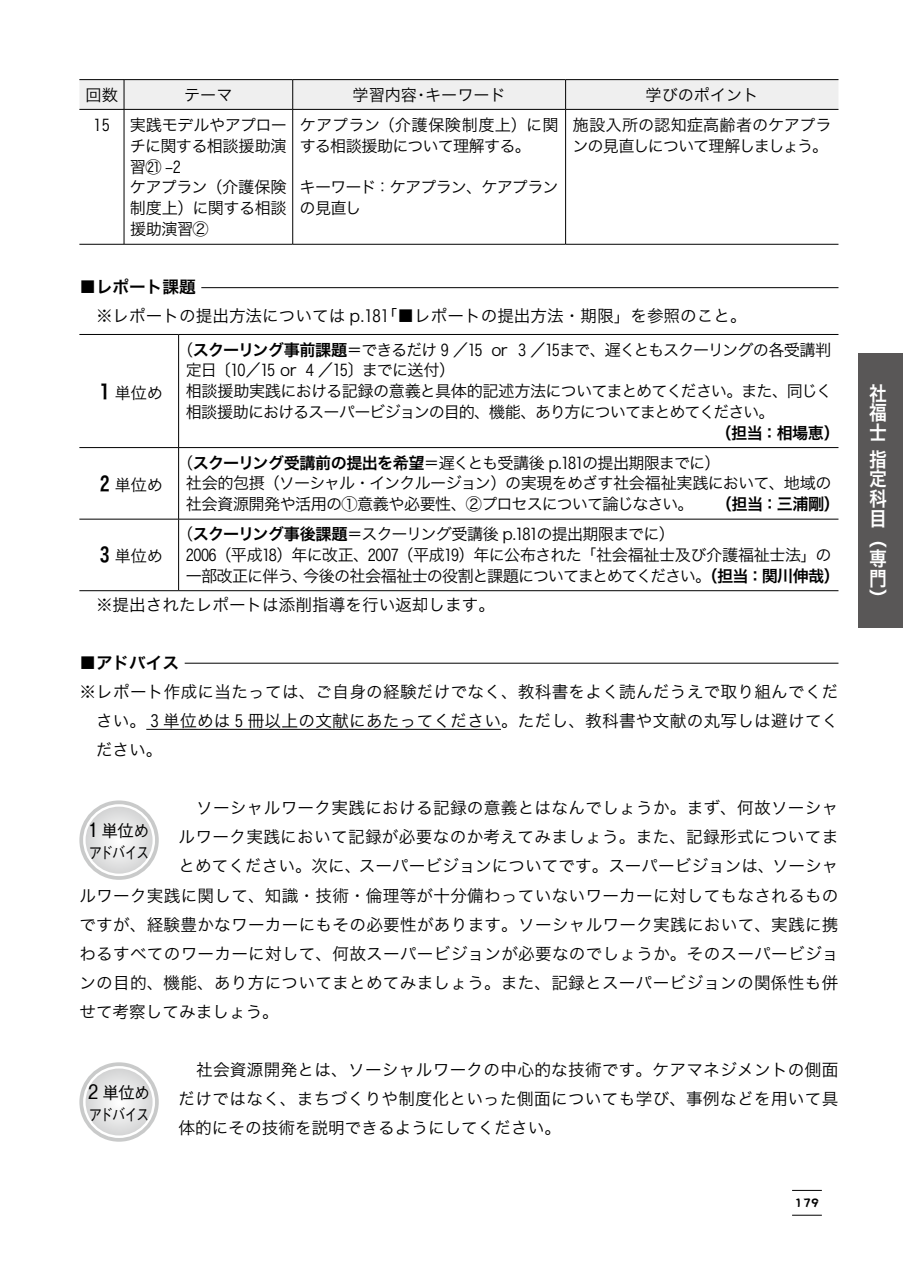
<style>
.page{position:relative;width:903px;height:1275px;background:#fff}
.page>*{position:absolute;margin:0;border:0;box-sizing:border-box;transform-origin:0 0}
.t1{font:19.78px/19.8px "Hira Kaku Pro W6";color:#fff;text-align:justify;scale:.9 1}
.t2{font:16.62px/29.1px "Hira Kaku Pro W3";letter-spacing:.015em;color:#000;text-align:justify}
.t3{font:500 16.62px/22.1px "Gothic BBB Pro";letter-spacing:-.075em;color:#000}
.t4{font:16.62px "Hira Kaku Pro W6";color:#000}
.t5{font:16.1px/20.8px "Hira Kaku Pro W3";letter-spacing:-.045em;color:#000}
.t6{font:16.1px/20.8px "Hira Kaku Pro W3";letter-spacing:-.025em;color:#000}
.t7{font:16.1px/20.8px "Hira Kaku Pro W3";letter-spacing:-.02em;color:#000}
.t8{font:16.1px "Hira Kaku Pro W3";color:#000}
.t9{font:16.1px "Hira Kaku Pro W6";letter-spacing:-.035em;color:#000}
.t10{font:12.42px "DFPOP2 Std W9";color:#000}
.s1{font-family:"Hira Kaku Pro W6";font-size:19.78px}
.s2{font-family:"Hira Kaku Pro W6"}
.s3{font-size:19.78px}
</style>
<div class="page">
<hr style="left:792px;top:1190px;width:30px;height:1px;background:#000">
<hr style="left:792px;top:1215px;width:30px;height:1px;background:#000">
<div style="left:858px;top:353px;width:45px;height:275px;background:#595757"></div>
<hr style="left:146px;top:729px;width:355px;height:1px;background:#000">
<hr style="left:79px;top:79px;width:45px;height:1px;background:#000">
<hr style="left:124px;top:79px;width:169px;height:1px;background:#000">
<hr style="left:293px;top:79px;width:273px;height:1px;background:#000">
<hr style="left:566px;top:79px;width:272px;height:1px;background:#000">
<svg style="left:79px;top:80px;width:759px;height:29px"></svg>
<hr style="left:79px;top:109px;width:45px;height:1px;background:#000">
<hr style="left:124px;top:109px;width:169px;height:1px;background:#000">
<hr style="left:124px;top:110px;width:1px;height:134px;background:#000">
<hr style="left:293px;top:109px;width:273px;height:1px;background:#000">
<hr style="left:292px;top:110px;width:1px;height:134px;background:#000">
<hr style="left:566px;top:109px;width:272px;height:1px;background:#000">
<hr style="left:565px;top:110px;width:1px;height:134px;background:#000">
<hr style="left:79px;top:244px;width:45px;height:1px;background:#000">
<hr style="left:124px;top:244px;width:169px;height:1px;background:#000">
<hr style="left:293px;top:244px;width:273px;height:1px;background:#000">
<hr style="left:566px;top:244px;width:272px;height:1px;background:#000">
<hr style="left:201px;top:287px;width:637px;height:1px;background:#000">
<hr style="left:79px;top:334px;width:100px;height:1px;background:#000">
<hr style="left:179px;top:334px;width:659px;height:1px;background:#000">
<hr style="left:178px;top:335px;width:1px;height:112px;background:#000">
<hr style="left:79px;top:447px;width:100px;height:1px;background:#000">
<hr style="left:179px;top:447px;width:659px;height:1px;background:#000">
<hr style="left:178px;top:448px;width:1px;height:71px;background:#000">
<hr style="left:79px;top:519px;width:100px;height:1px;background:#000">
<hr style="left:179px;top:519px;width:659px;height:1px;background:#000">
<hr style="left:178px;top:519px;width:1px;height:71px;background:#000">
<hr style="left:79px;top:590px;width:100px;height:1px;background:#000">
<hr style="left:179px;top:590px;width:659px;height:1px;background:#000">
<hr style="left:185px;top:663px;width:653px;height:1px;background:#000">
<svg style="left:79px;top:800px;width:80px;height:80px"></svg>
<svg style="left:83px;top:804px;width:72px;height:72px"></svg>
<svg style="left:86px;top:807px;width:67px;height:67px"></svg>
<svg style="left:79px;top:1062px;width:80px;height:80px"></svg>
<svg style="left:83px;top:1066px;width:72px;height:72px"></svg>
<svg style="left:86px;top:1068px;width:67px;height:67px"></svg>
<p class="t5" style="left:86px;top:83px;width:34px">回数</p>
<p class="t5" style="left:184px;top:83px;width:50px">テーマ</p>
<p class="t8" style="left:353px;top:80px;width:155px">学習内容・キーワード</p>
<p class="t8" style="left:645px;top:80px;width:114px">学びのポイント</p>
<p class="t5" style="left:94px;top:113px;width:18px">15</p>
<p class="t5" style="left:130px;top:113px;width:159px">実践モデルやアプローチに関する相談援助演習㉑ -2<br>ケアプラン（介護保険制度上）に関する相談援助演習②</p>
<p class="t7" style="left:300px;top:113px;width:260px">ケアプラン（介護保険制度上）に関する相談援助について理解する。</p>
<p class="t6" style="left:572px;top:113px;width:261px">施設入所の認知症高齢者のケアプランの見直しについて理解しましょう。</p>
<p class="t5" style="left:300px;top:176px;width:260px">キーワード：ケアプラン、ケアプランの見直し</p>
<p class="t4" style="left:79px;top:272px;width:118px">■レポート課題</p>
<p class="t2" style="left:96px;top:300px;width:652px">※レポートの提出方法については p.181「■レポートの提出方法・期限」を参照のこと。</p>
<p class="t5" style="left:100px;top:381px;width:65px"><span class="s1">1</span> 単位め</p>
<p class="t5" style="left:100px;top:473px;width:65px"><span class="s1">2</span> 単位め</p>
<p class="t5" style="left:186px;top:338px;width:648px;text-indent:-9px">（<span class="s2">スクーリング事前課題</span>＝できるだけ 9 ／15 or 3 ／15まで、遅くともスクーリングの各受講判定日〔10／15 or 4 ／15〕までに送付）<br>相談援助実践における記録の意義と具体的記述方法についてまとめてください。また、同じく相談援助におけるスーパービジョンの目的、機能、あり方についてまとめてください。</p>
<p class="t9" style="left:715px;top:418px;width:126px">（担当：相場恵）</p>
<p class="t5" style="left:186px;top:451px;width:647px;text-indent:-9px">（<span class="s2">スクーリング受講前の提出を希望</span>＝遅くとも受講後 p.181の提出期限までに）<br>社会的包摂（ソーシャル・インクルージョン）の実現をめざす社会福祉実践において、地域の社会資源開発や活用の①意義や必要性、②プロセスについて論じなさい。</p>
<p class="t9" style="left:716px;top:490px;width:126px">（担当：三浦剛）</p>
<p class="t5" style="left:186px;top:523px;width:656px;text-indent:-9px">（<span class="s2">スクーリング事後課題</span>＝スクーリング受講後 p.181の提出期限までに）<br>2006（平成18）年に改正、2007（平成19）年に公布された「社会福祉士及び介護福祉士法」の一部改正に伴う、今後の社会福祉士の役割と課題についてまとめてください。<span class="s2">（担当：関川伸哉）</span></p>
<p class="t2" style="left:96px;top:589px;width:401px">※提出されたレポートは添削指導を行い返却します。</p>
<p class="t5" style="left:100px;top:545px;width:65px"><span class="s1">3</span> 単位め</p>
<p class="t4" style="left:79px;top:647px;width:101px">■アドバイス</p>
<p class="t2" style="left:96px;top:676px;width:744px;text-indent:-17px">※レポート作成に当たっては、ご自身の経験だけでなく、教科書をよく読んだうえで取り組んでください。 3 単位めは 5 冊以上の文献にあたってください。ただし、教科書や文献の丸写しは避けてください。</p>
<p class="t2" style="left:96px;top:792px;width:744px">　　　　　　ソーシャルワーク実践における記録の意義とはなんでしょうか。まず、何故ソーシャ</p>
<p class="t2" style="left:179px;top:821px;width:661px">ルワーク実践において記録が必要なのか考えてみましょう。また、記録形式についてま</p>
<p class="t2" style="left:179px;top:850px;width:661px">とめてください。次に、スーパービジョンについてです。スーパービジョンは、ソーシャ</p>
<p class="t2" style="left:79px;top:879px;width:761px">ルワーク実践に関して、知識・技術・倫理等が十分備わっていないワーカーに対してもなされるもの</p>
<p class="t2" style="left:79px;top:909px;width:761px">ですが、経験豊かなワーカーにもその必要性があります。ソーシャルワーク実践において、実践に携</p>
<p class="t2" style="left:79px;top:938px;width:761px">わるすべてのワーカーに対して、何故スーパービジョンが必要なのでしょうか。そのスーパービジョ</p>
<p class="t2" style="left:79px;top:967px;width:760px">ンの目的、機能、あり方についてまとめてみましょう。また、記録とスーパービジョンの関係性も併</p>
<p class="t2" style="left:79px;top:996px;width:201px">せて考察してみましょう。</p>
<p class="t3" style="left:89px;top:817px;width:63px"><span class="s3">1</span> 単位めアドバイス</p>
<p class="t2" style="left:179px;top:1054px;width:661px;text-indent:-83px">　　　　　　社会資源開発とは、ソーシャルワークの中心的な技術です。ケアマネジメントの側面だけではなく、まちづくりや制度化といった側面についても学び、事例などを用いて具体的にその技術を説明できるようにしてください。</p>
<p class="t3" style="left:88px;top:1079px;width:64px"><span class="s3">2</span> 単位めアドバイス</p>
<p class="t10" style="left:794px;top:1196px;width:27px">179</p>
<p class="t1" style="left:869px;top:382px;width:21px">社福士</p>
<p class="t1" style="left:869px;top:448px;width:21px">指定科目（専門）</p>
</div>
